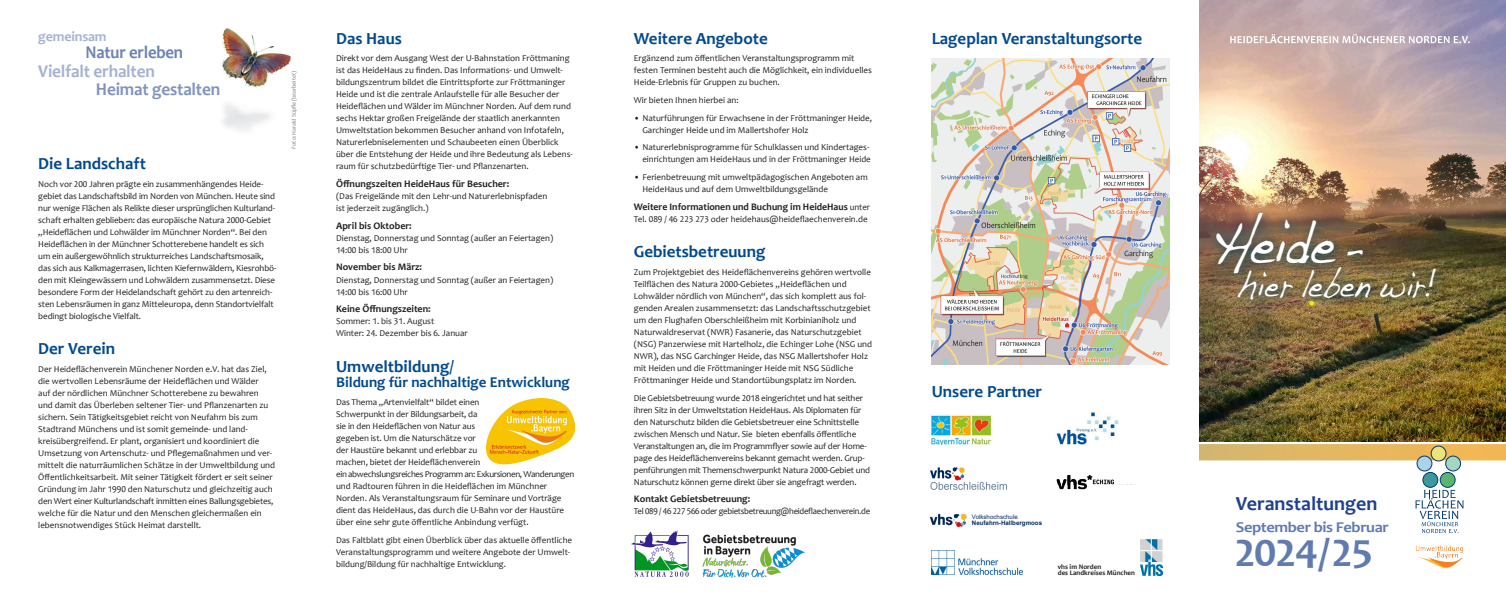
<style>
.page{position:relative;width:1506px;height:613px;background:#fff}
.page>*{position:absolute;margin:0;border:0;box-sizing:border-box;transform-origin:0 0}
.t1{font:59.4px "Dakota";letter-spacing:-.06em;color:#fff;scale:.75 1}
.t2{font:700 40px "Candara";letter-spacing:-.04em;color:#617bb1;scale:1.1 1}
.t3{font:34.1px "Dakota";color:#fff;scale:.75 1}
.t4{font:700 20px "Candara";color:#1f408e}
.t5{font:700 18px "Candara";letter-spacing:-.01em;color:#a5b2d4;scale:.96 1}
.t6{font:700 18px "Candara";letter-spacing:-.01em;color:#8193c1;scale:.96 1}
.t7{font:700 18px "Candara";letter-spacing:-.01em;color:#6c83b6;scale:.93 1}
.t8{font:700 17px "Candara";color:#01498e}
.t9{font:700 15px "Candara";color:#01498e}
.t10{font:700 15px "Candara";letter-spacing:-.025em;color:#617bb1;scale:1.1 1}
.t11{font:700 14px "Candara";letter-spacing:-.01em;color:#a5b2d4}
.t12{font:700 10px "Candara";color:#231f20}
.t13{font:9px/12px "Candara";color:#231f20}
.t14{font:9px "Candara";letter-spacing:-.03em;color:#231f20}
.t15{font:700 7px/6px "Candara";color:#231f20}
.t16{font:700 6.2px "Arial";color:#042b5f}
.t17{font:6.2px "Arial";color:#042b5f}
.t18{font:6px "Candara";letter-spacing:-.01em;color:#808285}
.s1{font-weight:400;font-size:9px}
.s2{font-size:39.6px}
</style>
<div class="page">
<img style="left:1199px;top:441px;width:306px;height:128px">
<img style="left:1415px;top:545px;width:48px;height:7px">
<svg style="left:1415px;top:489px;width:48px;height:44px"></svg>
<div style="left:1416px;top:456px;width:15px;height:14px;background:#acd4e9;border-radius:50%"></div>
<div style="left:1416px;top:455px;width:16px;height:16px;border:1px solid #013874;border-radius:50%"></div>
<div style="left:1445px;top:456px;width:15px;height:14px;background:#a4d7bd;border-radius:50%"></div>
<div style="left:1445px;top:455px;width:15px;height:16px;border:1px solid #013874;border-radius:50%"></div>
<div style="left:1422px;top:472px;width:15px;height:15px;background:#3f989a;border-radius:50%"></div>
<div style="left:1422px;top:472px;width:15px;height:15px;border:1px solid #013874;border-radius:50%"></div>
<div style="left:1439px;top:472px;width:15px;height:15px;background:#5bb56f;border-radius:50%"></div>
<div style="left:1439px;top:472px;width:16px;height:15px;border:1px solid #013874;border-radius:50%"></div>
<div style="left:1430px;top:446px;width:15px;height:14px;background:#eee378;border-radius:50%"></div>
<div style="left:1430px;top:445px;width:16px;height:16px;border:1px solid #013874;border-radius:50%"></div>
<img style="left:1199px;top:0;width:306px;height:441px">
<img style="left:1208px;top:206px;width:239px;height:105px">
<svg style="left:1230px;top:34px;width:239px;height:9px"></svg>
<img style="left:221px;top:28px;width:70px;height:103px">
<img style="left:702px;top:534px;width:103px;height:44px">
<img style="left:632px;top:530px;width:56px;height:46px">
<img style="left:931px;top:58px;width:238px;height:306px">
<img style="left:487px;top:398px;width:87px;height:65px">
<img style="left:1056px;top:412px;width:63px;height:33px">
<img style="left:931px;top:415px;width:61px;height:29px">
<img style="left:930px;top:467px;width:76px;height:22px">
<img style="left:931px;top:550px;width:91px;height:24px">
<img style="left:1140px;top:539px;width:22px;height:36px">
<img style="left:930px;top:514px;width:36px;height:12px">
<img style="left:1057px;top:484px;width:30px;height:6px">
<img style="left:1056px;top:474px;width:58px;height:10px">
<h3 class="t11" style="left:38px;top:28px;width:70px">gemeinsam</h3>
<h3 class="t8" style="left:336px;top:27px;width:67px">Das Haus</h3>
<p class="t13" style="left:336px;top:52px;width:238px">Direkt vor dem Ausgang West der U-Bahnstation Fröttmaning ist das HeideHaus zu finden. Das Informations- und Umwelt&shy;bildungszentrum bildet die Eintrittspforte zur Fröttmaninger Heide und ist die zentrale Anlaufstelle für alle Besucher der Heideflächen und Wälder im Münchner Norden. Auf dem rund sechs Hektar großen Freigelände der staatlich anerkannten Umweltstation bekommen Besucher anhand von Infotafeln, Naturerlebniselementen und Schaubeeten einen Überblick über die Entstehung der Heide und ihre Bedeutung als Lebens&shy;raum für schutzbedürftige Tier- und Pflanzenarten.</p>
<p class="t12" style="left:336px;top:177px;width:175px">Öffnungszeiten HeideHaus für Besucher:</p>
<p class="t13" style="left:336px;top:190px;width:213px">(Das Freigelände mit den Lehr-und Naturerlebnispfaden ist jederzeit zugänglich.)</p>
<p class="t12" style="left:336px;top:219px;width:77px">April bis Oktober:</p>
<p class="t13" style="left:336px;top:231px;width:219px">Dienstag, Donnerstag und Sonntag (außer an Feiertagen)<br>14:00 bis 18:00 Uhr</p>
<p class="t12" style="left:336px;top:261px;width:87px">November bis März:</p>
<p class="t13" style="left:336px;top:273px;width:219px">Dienstag, Donnerstag und Sonntag (außer an Feiertagen)<br>14:00 bis 16:00 Uhr</p>
<p class="t12" style="left:336px;top:302px;width:96px">Keine Öffnungszeiten:</p>
<p class="t13" style="left:336px;top:315px;width:133px">Sommer: 1. bis 31. August<br>Winter: 24. Dezember bis 6. Januar</p>
<h3 class="t8" style="left:336px;top:355px;width:119px">Umweltbildung/</h3>
<h3 class="t9" style="left:336px;top:373px;width:235px">Bildung für nachhaltige Entwicklung</h3>
<p class="t13" style="left:336px;top:396px;width:240px">Das Thema „Artenvielfalt“ bildet einen<br>Schwerpunkt in der Bildungsarbeit, da<br>sie in den Heideflächen von Natur aus<br>gegeben ist. Um die Naturschätze vor<br>der Haustüre bekannt und erlebbar zu<br>machen, bietet der Heideflächenverein<br>ein abwechslungsreiches Programm an: Exkursionen, Wanderungen und Radtouren führen in die Heideflächen im Münchner Norden. Als Veranstaltungsraum für Seminare und Vorträge dient das HeideHaus, das durch die U-Bahn vor der Haustüre über eine sehr gute öffentliche Anbindung verfügt.</p>
<p class="t13" style="left:336px;top:533px;width:238px">Das Faltblatt gibt einen Überblick über das aktuelle öffentliche<br>Veranstaltungsprogramm und weitere Angebote der Umwelt&shy;bildung/Bildung für nachhaltige Entwicklung.</p>
<h3 class="t7" style="left:86px;top:41px;width:106px">Natur erleben</h3>
<h3 class="t5" style="left:38px;top:59px;width:123px">Vielfalt erhalten</h3>
<h3 class="t6" style="left:96px;top:77px;width:131px">Heimat gestalten</h3>
<p class="t18" style="left:290px;top:148px;width:79px;rotate:-90deg">Foto: Harald Süpfle (bearbeitet)</p>
<h3 class="t8" style="left:38px;top:153px;width:109px">Die Landschaft</h3>
<p class="t13" style="left:38px;top:177px;width:240px">Noch vor 200 Jahren prägte ein zusammenhängendes Heide&shy;gebiet das Landschaftsbild im Norden von München. Heute sind nur wenige Flächen als Relikte dieser ursprünglichen Kulturland&shy;schaft erhalten geblieben: das europäische Natura 2000-Gebiet „Heideflächen und Lohwälder im Münchner Norden“. Bei den Heideflächen in der Münchner Schotterebene handelt es sich um ein außergewöhnlich strukturreiches Landschaftsmosaik, das sich aus Kalkmagerrasen, lichten Kiefernwäldern, Kiesrohbö&shy;den mit Kleingewässern und Lohwäldern zusammensetzt. Diese besondere Form der Heidelandschaft gehört zu den artenreich&shy;sten Lebensräumen in ganz Mitteleuropa, denn Standortvielfalt bedingt biologische Vielfalt.</p>
<h3 class="t8" style="left:38px;top:338px;width:78px">Der Verein</h3>
<p class="t13" style="left:38px;top:362px;width:238px">Der Heideflächenverein Münchener Norden e.V. hat das Ziel, die wertvollen Lebensräume der Heideflächen und Wälder<br>auf der nördlichen Münchner Schotterebene zu bewahren und damit das Überleben seltener Tier- und Pflanzenarten zu sichern. Sein Tätigkeitsgebiet reicht von Neufahrn bis zum Stadtrand Münchens und ist somit gemeinde- und land&shy;kreisübergreifend. Er plant, organisiert und koordiniert die Umsetzung von Artenschutz- und Pflegemaßnahmen und ver&shy;mittelt die naturräumlichen Schätze in der Umweltbildung und Öffentlichkeitsarbeit. Mit seiner Tätigkeit fördert er seit seiner Gründung im Jahr 1990 den Naturschutz und gleichzeitig auch den Wert einer Kulturlandschaft inmitten eines Ballungsgebietes, welche für die Natur und den Menschen gleichermaßen ein lebensnotwendiges Stück Heimat darstellt.</p>
<h3 class="t8" style="left:634px;top:27px;width:135px">Weitere Angebote</h3>
<p class="t13" style="left:634px;top:52px;width:239px">Ergänzend zum öffentlichen Veranstaltungsprogramm mit festen Terminen besteht auch die Möglichkeit, ein individuelles<br>Heide-Erlebnis für Gruppen zu buchen.</p>
<p class="t13" style="left:634px;top:94px;width:106px">Wir bieten Ihnen hierbei an:</p>
<p class="t13" style="left:642px;top:111px;width:231px;text-indent:-9px">• Naturführungen für Erwachsene in der Fröttmaninger Heide,<br>Garchinger Heide und im Mallertshofer Holz</p>
<p class="t13" style="left:634px;top:141px;width:238px;text-align:right">• Naturerlebnisprogramme für Schulklassen und Kindertages&shy;einrichtungen am HeideHaus und in der Fröttmaninger Heide</p>
<p class="t13" style="left:642px;top:171px;width:227px;text-indent:-9px">• Ferienbetreuung mit umweltpädagogischen Angeboten am<br>HeideHaus und auf dem Umweltbildungsgelände</p>
<p class="t12" style="left:634px;top:200px;width:238px">Weitere Informationen und Buchung im HeideHaus <span class="s1">unter</span></p>
<p class="t13" style="left:634px;top:213px;width:235px">Tel. 089 / 46 223 273 oder heidehaus@heideflaechenverein.de</p>
<h3 class="t8" style="left:634px;top:241px;width:133px">Gebietsbetreuung</h3>
<p class="t13" style="left:634px;top:266px;width:240px">Zum Projektgebiet des Heideflächenvereins gehören wertvolle Teilflächen des Natura 2000-Gebietes „Heideflächen und Lohwälder nördlich von München“, das sich komplett aus fol&shy;genden Arealen zusammensetzt: das Landschaftsschutzgebiet um den Flughafen Oberschleißheim mit Korbinianiholz und Naturwaldreservat (NWR) Fasanerie, das Naturschutzgebiet (NSG) Panzerwiese mit Hartelholz, die Echinger Lohe (NSG und NWR), das NSG Garchinger Heide, das NSG Mallertshofer Holz mit Heiden und die Fröttmaninger Heide mit NSG Südliche Fröttmaninger Heide und Standortübungsplatz im Norden.</p>
<p class="t13" style="left:634px;top:391px;width:238px">Die Gebietsbetreuung wurde 2018 eingerichtet und hat seither ihren Sitz in der Umweltstation HeideHaus. Als Diplomaten für den Naturschutz bilden die Gebietsbetreuer eine Schnittstelle zwischen Mensch und Natur. Sie bieten ebenfalls öffentliche Veranstaltungen an, die im Programmflyer sowie auf der Home&shy;page des Heideflächenvereins bekannt gemacht werden. Grup&shy;penführungen mit Themenschwerpunkt Natura 2000-Gebiet und Naturschutz können gerne direkt über sie angefragt werden.</p>
<p class="t12" style="left:634px;top:492px;width:118px">Kontakt Gebietsbetreuung:</p>
<p class="t14" style="left:634px;top:505px;width:238px">Tel 089 / 46 227 566 oder gebietsbetreuung@heideflaechenverein.de</p>
<h3 class="t8" style="left:931px;top:27px;width:212px">Lageplan Veranstaltungsorte</h3>
<h3 class="t8" style="left:931px;top:381px;width:112px">Unsere Partner</h3>
<p class="t17" style="left:971px;top:512px;width:47px">Volkshochschule</p>
<p class="t16" style="left:971px;top:518px;width:72px">Neufahrn-Hallbergmoos</p>
<p class="t15" style="left:1057px;top:563px;width:79px">vhs im Norden<br>des Landkreises München</p>
<h1 class="t1" style="left:1212px;top:204px;width:202px">Heide <span class="s2">–</span></h1>
<h3 class="t3" style="left:1237px;top:263px;width:267px">hier leben wir!</h3>
<h3 class="t4" style="left:1235px;top:491px;width:143px">Veranstaltungen</h3>
<h3 class="t10" style="left:1235px;top:517px;width:141px">September bis Februar</h3>
<h2 class="t2" style="left:1233px;top:527px;width:128px">2024/25</h2>
</div>
